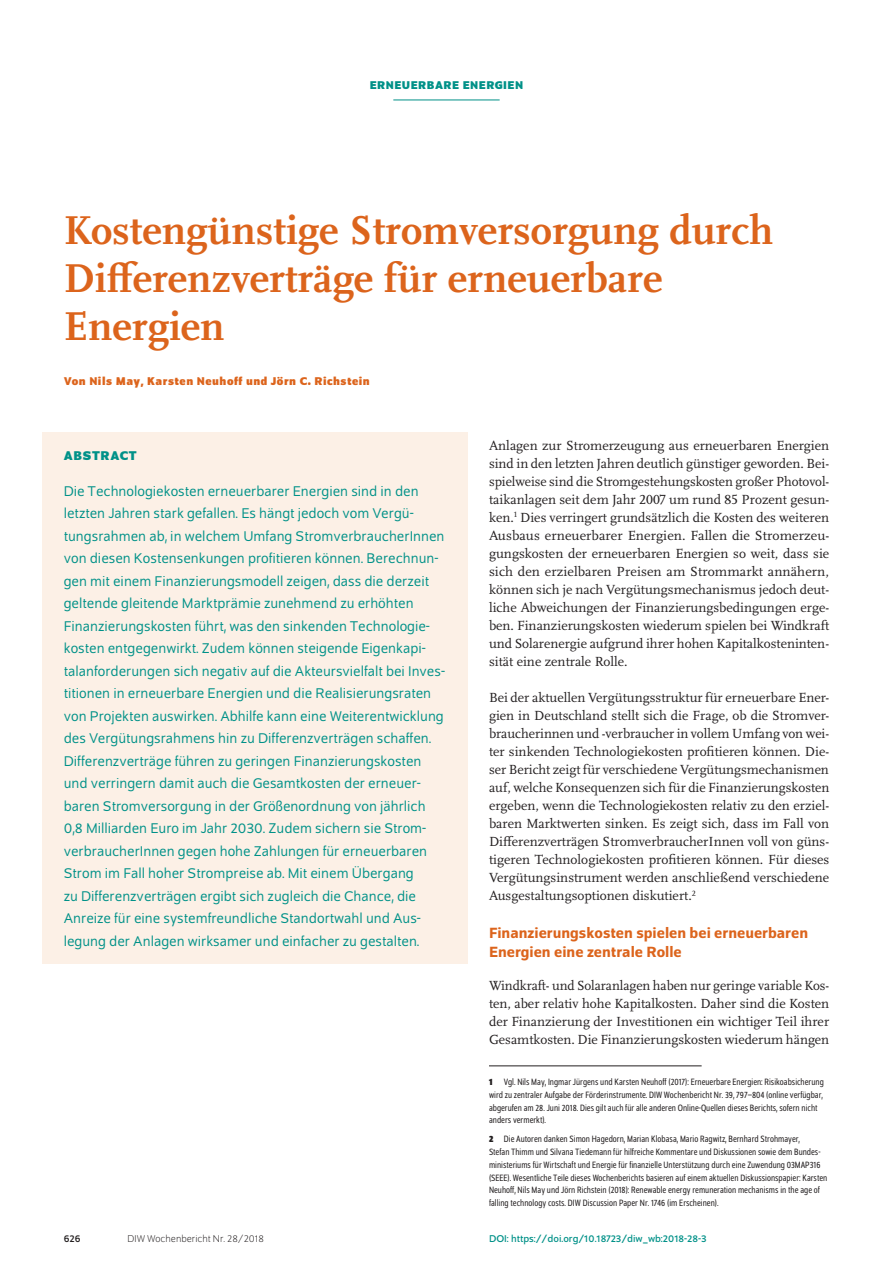
<style>
.page{position:relative;width:893px;height:1263px;background:#fff}
.page>*{position:absolute;margin:0;border:0;box-sizing:border-box;transform-origin:0 0}
.t1{font:700 42px/48px "Scala Pro";color:#dc641c}
.t2{font:500 15.75px/19.5px "Schumpeter";color:#dc641c}
.t3{font:15px/22.5px "Schumpeter Blond";color:#009188}
.t4{font:13.8px/18px "Scala Pro";color:#231f20;text-align:justify}
.t5{font:700 13.5px "Schumpeter";letter-spacing:.05em;color:#009188}
.t6{font:700 12px "Schumpeter";letter-spacing:.04em;color:#dc641c}
.t7{font:700 12px "Schumpeter";letter-spacing:.04em;color:#009188}
.t8{font:10.5px "Schumpeter";color:#009188}
.t9{font:300 10.5px "Schumpeter";color:#231f20}
.t10{font:10.5px "Schumpeter";color:#231f20}
.t11{font:semi-condensed 9.75px/12.8px "Schumpeter Blond";color:#231f20}
.s1{font-family:"Schumpeter";font-weight:700}
</style>
<div class="page">
<hr style="left:393px;top:100px;width:107px;height:1px;background:#009188">
<div style="left:43px;top:432px;width:425px;height:531px;background:#fcf0e6"></div>
<hr style="left:489px;top:1065px;width:213px;height:1px;background:#231f20">
<p class="t7" style="left:370px;top:79px;width:155px">ERNEUERBARE ENERGIEN</p>
<h1 class="t1" style="left:64px;top:203px;width:711px">Kostengünstige Stromversorgung durch<br>Differenzverträge für erneuerbare<br>Energien</h1>
<p class="t6" style="left:64px;top:374px;width:308px">Von Nils May, Karsten Neuhoff und Jörn C. Richstein</p>
<p class="t5" style="left:64px;top:448px;width:75px">ABSTRACT</p>
<p class="t3" style="left:64px;top:480px;width:383px">Die Technologiekosten erneuerbarer Energien sind in den letzten Jahren stark gefallen. Es hängt jedoch vom Vergü&shy;tungsrahmen ab, in welchem Umfang StromverbraucherInnen von diesen Kostensenkungen profitieren können. Berechnun&shy;gen mit einem Finanzierungsmodell zeigen, dass die derzeit geltende gleitende Marktprämie zunehmend zu erhöhten Finanzierungskosten führt, was den sinkenden Technologie&shy;kosten entgegenwirkt. Zudem können steigende Eigenkapi&shy;talanforderungen sich negativ auf die Akteursvielfalt bei Inves&shy;titionen in erneuerbare Energien und die Realisierungsraten von Projekten auswirken. Abhilfe kann eine Weiterentwicklung des Vergütungsrahmens hin zu Differenzverträgen schaffen.<br>Differenzverträge führen zu geringen Finanzierungskosten und verringern damit auch die Gesamtkosten der erneuer&shy;baren Stromversorgung in der Größenordnung von jährlich 0,8 Milliarden Euro im Jahr 2030. Zudem sichern sie Strom&shy;verbraucherInnen gegen hohe Zahlungen für erneuerbaren Strom im Fall hoher Strompreise ab. Mit einem Übergang<br>zu Differenzverträgen ergibt sich zugleich die Chance, die Anreize für eine systemfreundliche Standortwahl und Aus&shy;legung der Anlagen wirksamer und einfacher zu gestalten.</p>
<p class="t4" style="left:489px;top:436px;width:342px">Anlagen zur Stromerzeugung aus erneuerbaren Energien sind in den letzten Jahren deutlich günstiger geworden. Bei&shy;spielweise sind die Stromgestehungskosten großer Photovol&shy;taikanlagen seit dem Jahr 2007 um rund 85 Prozent gesun&shy;ken.<sup>1</sup> Dies verringert grundsätzlich die Kosten des weiteren Ausbaus erneuerbarer Energien. Fallen die Stromerzeu&shy;gungskosten der erneuerbaren Energien so weit, dass sie sich den erzielbaren Preisen am Strommarkt annähern, können sich je nach Vergütungsmechanismus jedoch deut&shy;liche Abweichungen der Finanzierungsbedingungen erge&shy;ben. Finanzierungskosten wiederum spielen bei Windkraft und Solarenergie aufgrund ihrer hohen Kapitalkosteninten&shy;sität eine zentrale Rolle.</p>
<p class="t4" style="left:489px;top:688px;width:342px">Bei der aktuellen Vergütungsstruktur für erneuerbare Ener&shy;gien in Deutschland stellt sich die Frage, ob die Stromver&shy;braucherinnen und -verbraucher in vollem Umfang von wei&shy;ter sinkenden Technologiekosten profitieren können. Die&shy;ser Bericht zeigt für verschiedene Vergütungsmechanismen auf, welche Konsequenzen sich für die Finanzierungskosten ergeben, wenn die Technologiekosten relativ zu den erziel&shy;baren Marktwerten sinken. Es zeigt sich, dass im Fall von Differenzverträgen StromverbraucherInnen voll von güns&shy;tigeren Technologiekosten profitieren können. Für dieses Vergütungsinstrument werden anschließend verschiedene Ausgestaltungsoptionen diskutiert.<sup>2</sup></p>
<p class="t2" style="left:489px;top:923px;width:321px">Finanzierungskosten spielen bei erneuerbaren<br>Energien eine zentrale Rolle</p>
<p class="t4" style="left:489px;top:976px;width:342px">Windkraft- und Solaranlagen haben nur geringe variable Kos&shy;ten, aber relativ hohe Kapitalkosten. Daher sind die Kosten der Finanzierung der Investitionen ein wichtiger Teil ihrer Gesamtkosten. Die Finanzierungskosten wiederum hängen</p>
<p class="t11" style="left:489px;top:1076px;width:336px"><span class="s1">1</span> Vgl. Nils May, Ingmar Jürgens und Karsten Neuhoff (2017): Erneuerbare Energien: Risikoabsicherung wird zu zentraler Aufgabe der Förderinstrumente. DIW Wochenbericht Nr. 39, 797–804 (online verfügbar, abgerufen am 28. Juni 2018. Dies gilt auch für alle anderen Online-Quellen dieses Berichts, sofern nicht anders vermerkt).</p>
<p class="t11" style="left:489px;top:1133px;width:340px"><span class="s1">2</span> Die Autoren danken Simon Hagedorn, Marian Klobasa, Mario Ragwitz, Bernhard Strohmayer,<br>Stefan Thimm und Silvana Tiedemann für hilfreiche Kommentare und Diskussionen sowie dem Bundes&shy;ministeriums für Wirtschaft und Energie für finanzielle Unterstützung durch eine Zuwendung 03MAP316 (SEEE). Wesentliche Teile dieses Wochenberichts basieren auf einem aktuellen Diskussionspapier: Karsten Neuhoff, Nils May und Jörn Richstein (2018): Renewable energy remuneration mechanisms in the age of falling technology costs. DIW Discussion Paper Nr. 1746 (im Erscheinen).</p>
<p class="t10" style="left:64px;top:1233px;width:18px">626</p>
<p class="t9" style="left:128px;top:1234px;width:138px">DIW Wochenbericht Nr. 28/2018</p>
<p class="t8" style="left:489px;top:1233px;width:219px">DOI: https://doi.org/10.18723/diw_wb:2018-28-3</p>
</div>
